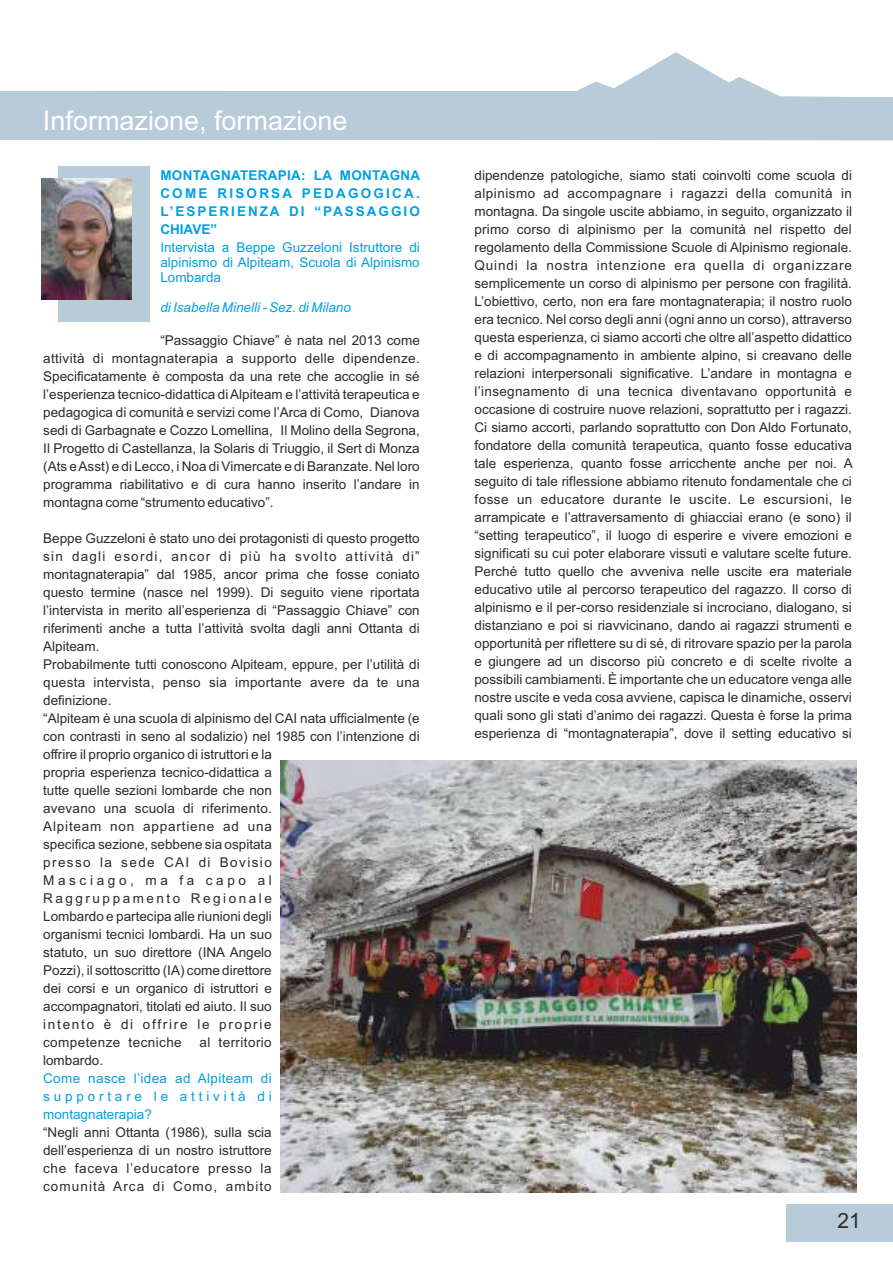
<style>
.page{position:relative;width:893px;height:1263px;background:#fff}
.page>*{position:absolute;margin:0;border:0;box-sizing:border-box;transform-origin:0 0}
.t1{font:27px "Arial";color:#fff}
.t2{font:21px "Arial";color:#2b2b2a}
.t3{font:13.5px/18px "Arial";color:#2b2b2a;text-align:justify}
.t4{font:13.5px/15.1px "Arial";color:#00a0e4;text-align:justify}
.t5{font:700 13.5px/18px "Arial";letter-spacing:.145em;color:#00a0e4;text-align:justify}
.t6{font:italic 13.5px "Arial";color:#00a0e4}
.t7{font:13.5px "Arial";letter-spacing:.03em;color:#2b2b2a}
</style>
<div class="page">
<svg style="left:0;top:52px;width:893px;height:88px;fill:#b7ccd8"></svg>
<div style="left:786px;top:1204px;width:107px;height:37px;background:#b7ccd8"></div>
<div style="left:58px;top:167px;width:92px;height:155px;background:#b7ccd8"></div>
<img style="left:41px;top:178px;width:91px;height:121px">
<img style="left:280px;top:760px;width:576px;height:432px">
<h1 class="t1" style="left:43px;top:110px;width:548px">Informazione, formazionelle Sezioni lombarde</h1>
<h1 class="t1" style="left:39px;top:110px;width:271px">Ri ugi Urbani - Viaggio</h1>
<p class="t5" style="left:160px;top:167px;width:261px">MONTAGNATERAPIA: LA MONTAGNA COME RISORSA PEDAGOGICA.<br>L’ESPERIENZA DI “PASSAGGIO CHIAVE”</p>
<p class="t4" style="left:160px;top:241px;width:261px">Intervista a Beppe Guzzeloni Istruttore di alpinismo di Alpiteam, Scuola di Alpinismo Lombarda</p>
<p class="t6" style="left:160px;top:302px;width:192px">di Isabella Minelli - Sez. di Milano</p>
<p class="t3" style="left:43px;top:333px;width:378px;text-indent:117px">“Passaggio Chiave” è nata nel 2013 come attività di montagnaterapia a supporto delle dipendenze.<br>Specificatamente è composta da una rete che accoglie in sé l’esperienza tecnico-didattica di Alpiteam e l’attività terapeutica e pedagogica di comunità e servizi come l’Arca di Como, Dianova sedi di Garbagnate e Cozzo Lomellina, Il Molino della Segrona, Il Progetto di Castellanza, la Solaris di Triuggio, il Sert di Monza (Ats e Asst) e di Lecco, i Noa di Vimercate e di Baranzate. Nel loro programma riabilitativo e di cura hanno inserito l’andare in montagna come “strumento educativo”.</p>
<p class="t3" style="left:43px;top:531px;width:378px;text-align:left">Beppe Guzzeloni è stato uno dei protagonisti di questo progetto sin dagli esordi, ancor di più ha svolto attività di” montagnaterapia” dal 1985, ancor prima che fosse coniato questo termine (nasce nel 1999). Di seguito viene riportata l’intervista in merito all’esperienza di “Passaggio Chiave” con riferimenti anche a tutta l’attività svolta dagli anni Ottanta di Alpiteam.<br>Probabilmente tutti conoscono Alpiteam, eppure, per l’utilità di questa intervista, penso sia importante avere da te una definizione.<br>“Alpiteam è una scuola di alpinismo del CAI nata ufficialmente (e con contrasti in seno al sodalizio) nel 1985 con l’intenzione di offrire il proprio organico di istruttori e la<br>propria esperienza tecnico-didattica a<br>tutte quelle sezioni lombarde che non<br>avevano una scuola di riferimento.<br>Alpiteam non appartiene ad una<br>specifica sezione, sebbene sia ospitata<br>presso la sede CAI di Bovisio<br>Masciago, ma fa capo al<br>Raggruppamento Regionale<br>Lombardo e partecipa alle riunioni degli<br>organismi tecnici lombardi. Ha un suo<br>statuto, un suo direttore (INA Angelo<br>Pozzi), il sottoscritto (IA) come direttore<br>dei corsi e un organico di istruttori e<br>accompagnatori, titolati ed aiuto. Il suo<br>intento è di offrire le proprie<br>competenze tecniche</p>
<p class="t7" style="left:199px;top:1037px;width:74px">al territorio</p>
<p class="t3" style="left:43px;top:1053px;width:62px">lombardo.</p>
<p class="t4" style="left:43px;top:1071px;width:230px;line-height:18px">Come nasce l’idea ad Alpiteam di supportare le attività di montagnaterapia?</p>
<p class="t3" style="left:43px;top:1125px;width:230px">“Negli anni Ottanta (1986), sulla scia dell’esperienza di un nostro istruttore che faceva l’educatore presso la comunità Arca di Como, ambito</p>
<p class="t3" style="left:474px;top:167px;width:380px">dipendenze patologiche, siamo stati coinvolti come scuola di alpinismo ad accompagnare i ragazzi della comunità in montagna. Da singole uscite abbiamo, in seguito, organizzato il primo corso di alpinismo per la comunità nel rispetto del regolamento della Commissione Scuole di Alpinismo regionale.<br>Quindi la nostra intenzione era quella di organizzare semplicemente un corso di alpinismo per persone con fragilità.<br>L’obiettivo, certo, non era fare montagnaterapia; il nostro ruolo era tecnico. Nel corso degli anni (ogni anno un corso), attraverso questa esperienza, ci siamo accorti che oltre all’aspetto didattico e di accompagnamento in ambiente alpino, si creavano delle relazioni interpersonali significative. L’andare in montagna e l’insegnamento di una tecnica diventavano opportunità e occasione di costruire nuove relazioni, soprattutto per i ragazzi.<br>Ci siamo accorti, parlando soprattutto con Don Aldo Fortunato, fondatore della comunità terapeutica, quanto fosse educativa tale esperienza, quanto fosse arricchente anche per noi. A seguito di tale riflessione abbiamo ritenuto fondamentale che ci fosse un educatore durante le uscite. Le escursioni, le arrampicate e l’attraversamento di ghiacciai erano (e sono) il “setting terapeutico”, il luogo di esperire e vivere emozioni e significati su cui poter elaborare vissuti e valutare scelte future.<br>Perché tutto quello che avveniva nelle uscite era materiale educativo utile al percorso terapeutico del ragazzo. Il corso di alpinismo e il per-corso residenziale si incrociano, dialogano, si distanziano e poi si riavvicinano, dando ai ragazzi strumenti e opportunità per riflettere su di sé, di ritrovare spazio per la parola e giungere ad un discorso più concreto e di scelte rivolte a possibili cambiamenti. È importante che un educatore venga alle nostre uscite e veda cosa avviene, capisca le dinamiche, osservi quali sono gli stati d’animo dei ragazzi. Questa è forse la prima esperienza di “montagnaterapia”, dove il setting educativo si</p>
<h2 class="t2" style="left:837px;top:1213px;width:25px">21</h2>
<h2 class="t2" style="left:837px;top:1213px;width:25px">15</h2>
</div>
